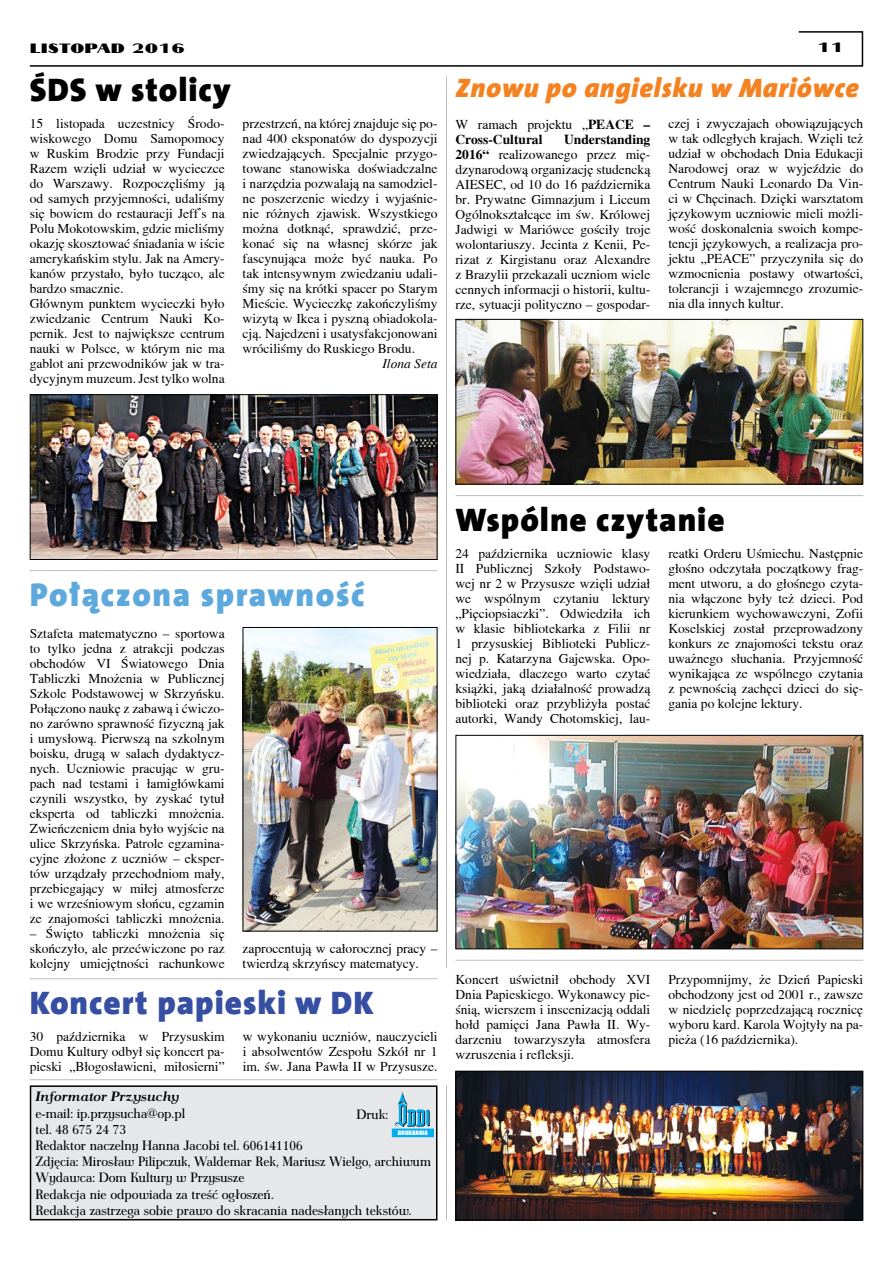
<style>
.page{position:relative;width:893px;height:1263px;background:#fff}
.page>*{position:absolute;margin:0;border:0;box-sizing:border-box;transform-origin:0 0}
.t1{font:900 33px "The Sans CEB9";letter-spacing:.03em;color:#000}
.t2{font:900 33px "The Sans CEB9";letter-spacing:.03em;color:#374fa2}
.t3{font:900 33px "The Sans CEB9";letter-spacing:.05em;color:#5da9dd}
.t4{font:italic 900 27px "The Sans CEB9";letter-spacing:.03em;color:#f58220}
.t5{font:13.5px/15px "Toronto";color:#000;text-align:justify}
.t6{font:13.5px/16.2px "Ant Polt";color:#000}
.t7{font:700 13.5px/15px "Toronto";color:#000}
.t8{font:italic 700 13.5px "Ant Polt Semi Expd";color:#000}
.t9{font:13.5px "Cyklop";color:#000}
.t10{font:italic 13.5px "Toronto";color:#000}
.t11{font:5.7px "Impact";color:#fff;scale:1.15 1}
.s1{font-weight:400}
.s2{font-weight:700}
</style>
<div class="page">
<div style="left:31px;top:1086px;width:406px;height:134px;background:#e6e7e8"></div>
<div style="left:30px;top:1085px;width:407px;height:135px;border:2px solid #000"></div>
<svg style="left:391px;top:1089px;width:45px;height:49px"></svg>
<hr style="left:30px;top:1079px;width:407px;height:1px;background:#bcbec0">
<hr style="left:30px;top:570px;width:407px;height:1px;background:#bcbec0">
<hr style="left:455px;top:495px;width:408px;height:1px;background:#bcbec0">
<hr style="left:455px;top:960px;width:408px;height:1px;background:#bcbec0">
<hr style="left:30px;top:978px;width:407px;height:1px;background:#bcbec0">
<hr style="left:446px;top:77px;width:1px;height:891px;background:#bcbec0">
<hr style="left:446px;top:1085px;width:1px;height:135px;background:#bcbec0">
<svg style="left:29px;top:31px;width:835px;height:36px"></svg>
<img style="left:457px;top:737px;width:404px;height:210px">
<div style="left:455px;top:735px;width:408px;height:214px;border:1px solid #000"></div>
<img style="left:457px;top:1073px;width:404px;height:145px">
<div style="left:455px;top:1071px;width:408px;height:149px;border:1px solid #000"></div>
<img style="left:32px;top:396px;width:403px;height:162px">
<div style="left:30px;top:394px;width:407px;height:166px;border:1px solid #000"></div>
<img style="left:457px;top:321px;width:404px;height:162px">
<div style="left:455px;top:319px;width:408px;height:166px;border:1px solid #000"></div>
<img style="left:245px;top:629px;width:190px;height:300px">
<div style="left:243px;top:627px;width:194px;height:304px;border:1px solid #000"></div>
<p class="t9" style="left:817px;top:37px;width:28px">11</p>
<p class="t9" style="left:30px;top:37px;width:157px">LISTOPAD 2016</p>
<h1 class="t1" style="left:30px;top:70px;width:202px">ŚDS w stolicy</h1>
<h2 class="t4" style="left:455px;top:71px;width:405px">Znowu po angielsku w Mariówce</h2>
<p class="t5" style="left:30px;top:116px;width:196px">15 listopada uczestnicy Środo&shy;wiskowego Domu Samopomocy w Ruskim Brodzie przy Fundacji Razem wzięli udział w wycieczce do Warszawy. Rozpoczęliśmy ją od samych przyjemności, udaliśmy się bowiem do restauracji Jeff s na</p>
<p class="t5" style="left:30px;top:193px;width:196px;line-height:24px;text-indent:168px">‚<br>Polu Mokotowskim, gdzie mieliśmy</p>
<p class="t5" style="left:30px;top:236px;width:196px;text-align:left">okazję skosztować śniadania w iście amerykańskim stylu. Jak na Amery&shy;kanów przystało, było tucząco, ale bardzo smacznie.<br>Głównym punktem wycieczki było zwiedzanie Centrum Nauki Ko&shy;pernik. Jest to największe centrum nauki w Polsce, w którym nie ma gablot ani przewodników jak w tra&shy;dycyjnym muzeum. Jest tylko wolna</p>
<p class="t5" style="left:243px;top:116px;width:196px">przestrzeń, na której znajduje się po&shy;nad 400 eksponatów do dyspozycji zwiedzających. Specjalnie przygo&shy;towane stanowiska doświadczalne i narzędzia pozwalają na samodziel&shy;ne poszerzenie wiedzy i wyjaśnie&shy;nie różnych zjawisk. Wszystkiego można dotknąć, sprawdzić, prze&shy;konać się na własnej skórze jak fascynująca może być nauka. Po tak intensywnym zwiedzaniu udali&shy;śmy się na krótki spacer po Starym Mieście. Wycieczkę zakończyliśmy wizytą w Ikea i pyszną obiadokola&shy;cją. Najedzeni i usatysfakcjonowani wróciliśmy do Ruskiego Brodu.</p>
<p class="t10" style="left:382px;top:356px;width:57px">Ilona Seta</p>
<p class="t7" style="left:455px;top:116px;width:196px"><span class="s1">W ramach projektu „</span>PEACE –<br>Cross-Cultural</p>
<p class="t5" style="left:455px;top:131px;width:196px;text-indent:109px"><span class="s2">Understanding 2016“</span> realizowanego przez mię&shy;dzynarodową organizację studencką AIESEC, od 10 do 16 października br. Prywatne Gimnazjum i Liceum Ogólnokształcące im św. Królowej Jadwigi w Mariówce gościły troje wolontariuszy. Jecinta z Kenii, Pe&shy;rizat z Kirgistanu oraz Alexandre z Brazylii przekazali uczniom wiele cennych informacji o historii, kultu&shy;rze, sytuacji polityczno – gospodar-</p>
<p class="t5" style="left:668px;top:116px;width:196px">czej i zwyczajach obowiązujących w tak odległych krajach. Wzięli też udział w obchodach Dnia Edukacji Narodowej oraz w wyjeździe do Centrum Nauki Leonardo Da Vin&shy;ci w Chęcinach. Dzięki warsztatom językowym uczniowie mieli możli&shy;wość doskonalenia swoich kompe&shy;tencji językowych, a realizacja pro&shy;jektu „PEACE” przyczyniła się do wzmocnienia postawy otwartości, tolerancji i wzajemnego zrozumie&shy;nia dla innych kultur.</p>
<h1 class="t3" style="left:30px;top:575px;width:336px">Połączona sprawność</h1>
<p class="t5" style="left:30px;top:625px;width:196px">Sztafeta matematyczno – sportowa to tylko jedna z atrakcji podczas obchodów VI Światowego Dnia Tabliczki Mnożenia w Publicznej Szkole Podstawowej w Skrzyńsku.<br>Połączono naukę z zabawą i ćwiczo&shy;no zarówno sprawność fizyczną jak i umysłową. Pierwszą na szkolnym boisku, drugą w salach dydaktycz&shy;nych. Uczniowie pracując w gru&shy;pach nad testami i łamigłówkami czynili wszystko, by zyskać tytuł eksperta od tabliczki mnożenia.<br>Zwieńczeniem dnia było wyjście na ulice Skrzyńska. Patrole egzamina&shy;cyjne złożone z uczniów – eksper&shy;tów urządzały przechodniom mały, przebiegający w miłej atmosferze i we wrześniowym słońcu, egzamin ze znajomości tabliczki mnożenia.</p>
<p class="t5" style="left:30px;top:925px;width:196px">– Święto tabliczki mnożenia się skończyło, ale przećwiczone po raz kolejny umiejętności rachunkowe</p>
<p class="t5" style="left:243px;top:940px;width:196px">zaprocentują w całorocznej pracy – twierdzą skrzyńscy matematycy.</p>
<h1 class="t2" style="left:30px;top:983px;width:345px">Koncert papieski w DK</h1>
<p class="t5" style="left:30px;top:1029px;width:196px">30 października w Przysuskim Domu Kultury odbył się koncert pa&shy;pieski „Błogosławieni, miłosierni”</p>
<p class="t5" style="left:243px;top:1029px;width:196px">w wykonaniu uczniów, nauczycieli i absolwentów Zespołu Szkół nr 1 im. św. Jana Pawła II w Przysusze.</p>
<p class="t8" style="left:36px;top:1086px;width:145px">Informator Przysuchy</p>
<p class="t6" style="left:36px;top:1104px;width:397px">e-mail: ip.przysucha@op.pl<br>tel. 48 675 24 73<br>Redaktor naczelny Hanna Jacobi tel. 606141106<br>Zdjęcia: Mirosław Pilipczuk, Waldemar Rek, Mariusz Wielgo, archiwum Wydawca: Dom Kultury w Przysusze<br>Redakcja nie odpowiada za treść ogłoszeń.<br>Redakcja zastrzega sobie prawo do skracania nadesłanych tekstów.</p>
<p class="t6" style="left:356px;top:1105px;width:34px">Druk:</p>
<p class="t11" style="left:398px;top:1130px;width:27px">DRUKARNIA</p>
<h1 class="t1" style="left:455px;top:500px;width:271px">Wspólne czytanie</h1>
<p class="t5" style="left:455px;top:546px;width:196px">24 października uczniowie klasy II Publicznej Szkoły Podstawo&shy;wej nr 2 w Przysusze wzięli udział we wspólnym czytaniu lektury „Pięciopsiaczki”. Odwiedziła ich w klasie bibliotekarka z Filii nr 1 przysuskiej Biblioteki Publicz&shy;nej p. Katarzyna Gajewska. Opo&shy;wiedziała, dlaczego warto czytać książki, jaką działalność prowadzą biblioteki oraz przybliżyła postać autorki, Wandy Chotomskiej, lau-</p>
<p class="t5" style="left:668px;top:546px;width:196px">reatki Orderu Uśmiechu. Następnie głośno odczytała początkowy frag&shy;ment utworu, a do głośnego czyta&shy;nia włączone były też dzieci. Pod kierunkiem wychowawczyni, Zofii Koselskiej został przeprowadzony konkurs ze znajomości tekstu oraz uważnego słuchania. Przyjemność wynikająca ze wspólnego czytania z pewnością zachęci dzieci do się&shy;gania po kolejne lektury.</p>
<p class="t5" style="left:455px;top:971px;width:196px">Koncert uświetnił obchody XVI Dnia Papieskiego. Wykonawcy pie&shy;śnią, wierszem i inscenizacją oddali hołd pamięci Jana Pawła II. Wy&shy;darzeniu towarzyszyła atmosfera wzruszenia i refleksji.</p>
<p class="t5" style="left:668px;top:971px;width:196px">Przypomnijmy, że Dzień Papieski obchodzony jest od 2001 r., zawsze w niedzielę poprzedzającą rocznicę wyboru kard. Karola Wojtyły na pa&shy;pieża (16 października).</p>
</div>
